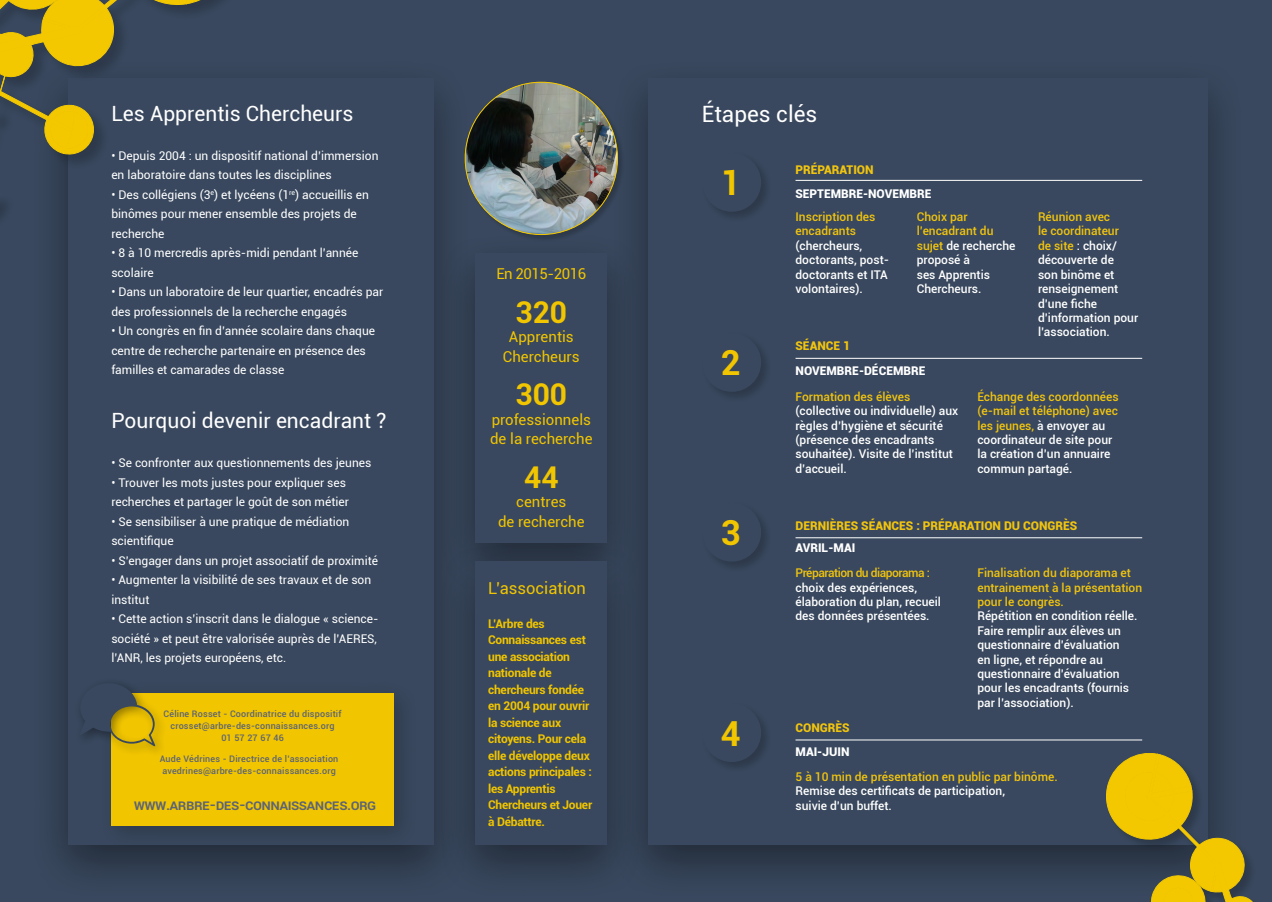
<style>
.page{position:relative;width:1272px;height:902px;background:#fff}
.page>*{position:absolute;margin:0;border:0;box-sizing:border-box;transform-origin:0 0}
.t1{font:700 34.5px "Roboto";color:#f1c500}
.t2{font:700 30px "Roboto";color:#f1c500}
.t3{font:22.5px "Roboto";color:#fff}
.t4{font:21px "Roboto";color:#fff}
.t5{font:16.5px "Roboto";color:#f1c500}
.t6{font:15px/19.5px "Roboto";color:#f1c500;text-align:center}
.t7{font:500 15px "Roboto";letter-spacing:-.04em;color:#5b6377}
.t8{font:15px "Roboto";letter-spacing:-.03em;color:#f1c500}
.t9{font:12px/19.5px "Roboto";color:#fff}
.t10{font:500 12px/14.4px "Roboto";color:#fff}
.t11{font:700 12px/16.5px "Roboto";letter-spacing:-.02em;color:#f1c500}
.t12{font:500 12px/14.4px "Roboto";color:#f1c40f}
.t13{font:900 12px "Roboto";color:#f1c40f}
.t14{font:900 12px "Roboto";color:#fff}
.t15{font:500 12px "Roboto";letter-spacing:-.04em;color:#f1c40f}
.t16{font:500 9px/12px "Roboto";letter-spacing:.02em;color:#5b6377;text-align:center}
.s1{color:#f1c40f}
</style>
<div class="page">
<div style="left:0;top:0;width:1271px;height:901px;background:#39485e"></div>
<div style="left:29px;top:57px;width:442px;height:842px;background:#000;opacity:.4"></div>
<div style="left:68px;top:79px;width:366px;height:765px;background:#39485e"></div>
<div style="left:437px;top:232px;width:207px;height:365px;background:#324054"></div>
<div style="left:475px;top:253px;width:132px;height:289px;background:#39485e"></div>
<div style="left:437px;top:540px;width:207px;height:360px;background:#000;opacity:.4"></div>
<div style="left:475px;top:561px;width:132px;height:283px;background:#39485e"></div>
<div style="left:610px;top:57px;width:635px;height:842px;background:#000;opacity:.4"></div>
<div style="left:648px;top:79px;width:560px;height:765px;background:#39485e"></div>
<div style="left:465px;top:82px;width:160px;height:160px;background:#000;opacity:.2"></div>
<img style="left:465px;top:82px;width:152px;height:152px;border-radius:76px">
<div style="left:0;top:0;width:251px;height:233px;background:#39485e"></div>
<svg style="left:0;top:0;width:221px;height:221px"></svg>
<div style="left:99px;top:679px;width:319px;height:171px;background:#000;opacity:.2"></div>
<div style="left:111px;top:692px;width:283px;height:133px;background:#f1c500"></div>
<div style="left:74px;top:677px;width:93px;height:80px;background:#000;opacity:.4"></div>
<svg style="left:80px;top:683px;width:75px;height:63px"></svg>
<div style="left:700px;top:702px;width:71px;height:70px;background:#000;opacity:.2"></div>
<div style="left:702px;top:703px;width:59px;height:59px;background:#39485e;border-radius:50%"></div>
<hr style="left:795px;top:739px;width:347px;height:1px;background:#fff">
<div style="left:700px;top:152px;width:71px;height:70px;background:#000;opacity:.2"></div>
<div style="left:702px;top:153px;width:59px;height:59px;background:#39485e;border-radius:50%"></div>
<hr style="left:795px;top:180px;width:347px;height:1px;background:#fff">
<div style="left:700px;top:332px;width:71px;height:70px;background:#000;opacity:.2"></div>
<div style="left:702px;top:333px;width:59px;height:59px;background:#39485e;border-radius:50%"></div>
<hr style="left:795px;top:358px;width:347px;height:1px;background:#fff">
<div style="left:700px;top:501px;width:71px;height:71px;background:#000;opacity:.2"></div>
<div style="left:702px;top:502px;width:59px;height:59px;background:#39485e;border-radius:50%"></div>
<hr style="left:795px;top:537px;width:347px;height:1px;background:#fff">
<svg style="left:1100px;top:750px;width:152px;height:151px"></svg>
<h3 class="t4" style="left:111px;top:98px;width:244px">Les Apprentis Chercheurs</h3>
<p class="t9" style="left:111px;top:145px;width:269px">• Depuis 2004 : un dispositif national d’immersion en laboratoire dans toutes les disciplines</p>
<p class="t9" style="left:111px;top:184px;width:259px">• Des collégiens (3<sup>e</sup>) et lycéens (1<sup>re</sup>) accueillis en binômes pour mener ensemble des projets de recherche</p>
<p class="t9" style="left:111px;top:243px;width:249px">• 8 à 10 mercredis après-midi pendant l’année scolaire</p>
<p class="t9" style="left:111px;top:282px;width:273px">• Dans un laboratoire de leur quartier, encadrés par des professionnels de la recherche engagés</p>
<p class="t9" style="left:111px;top:321px;width:265px">• Un congrès en fin d’année scolaire dans chaque centre de recherche partenaire en présence des familles et camarades de classe</p>
<h3 class="t4" style="left:111px;top:406px;width:277px">Pourquoi devenir encadrant ?</h3>
<p class="t9" style="left:111px;top:453px;width:261px">• Se confronter aux questionnements des jeunes</p>
<p class="t9" style="left:111px;top:472px;width:239px">• Trouver les mots justes pour expliquer ses recherches et partager le goût de son métier</p>
<p class="t9" style="left:111px;top:511px;width:239px">• Se sensibiliser à une pratique de médiation scientifique</p>
<p class="t9" style="left:111px;top:550px;width:268px">• S’engager dans un projet associatif de proximité</p>
<p class="t9" style="left:111px;top:570px;width:261px">• Augmenter la visibilité de ses travaux et de son institut</p>
<p class="t9" style="left:111px;top:609px;width:269px">• Cette action s’inscrit dans le dialogue « science&shy;société » et peut être valorisée auprès de l’AERES, l’ANR, les projets européens, etc.</p>
<p class="t16" style="left:163px;top:707px;width:179px">Céline Rosset - Coordinatrice du dispositif crosset@arbre-des-connaissances.org<br>01 57 27 67 46</p>
<p class="t16" style="left:160px;top:752px;width:180px;text-align:left">Aude Védrines - Directrice de l’association avedrines@arbre-des-connaissances.org</p>
<p class="t7" style="left:134px;top:794px;width:244px">www.arbre-des-connaissances.org</p>
<p class="t8" style="left:496px;top:263px;width:91px">En 2015-2016</p>
<h2 class="t2" style="left:515px;top:291px;width:53px">320</h2>
<p class="t6" style="left:503px;top:326px;width:78px">Apprentis<br>Chercheurs</p>
<h2 class="t2" style="left:515px;top:373px;width:53px">300</h2>
<p class="t6" style="left:490px;top:409px;width:104px;text-align:left">professionnels de la recherche</p>
<h2 class="t2" style="left:524px;top:456px;width:36px">44</h2>
<p class="t6" style="left:498px;top:491px;width:88px">centres<br>de recherche</p>
<h3 class="t5" style="left:488px;top:576px;width:99px">L’association</h3>
<p class="t11" style="left:488px;top:614px;width:106px">L’Arbre des<br>Connaissances est une association nationale de chercheurs fondée en 2004 pour ouvrir la science aux citoyens. Pour cela elle développe deux actions principales : les Apprentis<br>Chercheurs et Jouer à Débattre.</p>
<h3 class="t3" style="left:702px;top:98px;width:117px">Étapes clés</h3>
<h1 class="t1" style="left:721px;top:159px;width:21px">1</h1>
<h1 class="t1" style="left:721px;top:339px;width:21px">2</h1>
<h1 class="t1" style="left:721px;top:508px;width:21px">3</h1>
<h1 class="t1" style="left:721px;top:709px;width:21px">4</h1>
<p class="t13" style="left:795px;top:161px;width:80px">PRÉPARATION</p>
<p class="t14" style="left:795px;top:185px;width:137px">SEPTEMBRE-NOVEMBRE</p>
<p class="t12" style="left:795px;top:209px;width:81px">Inscription des encadrants</p>
<p class="t10" style="left:795px;top:238px;width:95px">(chercheurs, doctorants, post&shy;doctorants et ITA volontaires).</p>
<p class="t13" style="left:795px;top:337px;width:56px">SÉANCE 1</p>
<p class="t10" style="left:916px;top:209px;width:100px"><span class="s1">Choix par l’encadrant du sujet</span> de recherche proposé à<br>ses Apprentis<br>Chercheurs.</p>
<p class="t10" style="left:1037px;top:209px;width:102px"><span class="s1">Réunion avec<br>le coordinateur<br>de site</span> : choix/ découverte de<br>son binôme et renseignement d’une fiche d’information pour l’association.</p>
<p class="t14" style="left:795px;top:362px;width:131px">NOVEMBRE-DÉCEMBRE</p>
<p class="t12" style="left:795px;top:389px;width:116px">Formation des élèves</p>
<p class="t10" style="left:795px;top:403px;width:164px">(collective ou individuelle) aux règles d’hygiène et sécurité (présence des encadrants souhaitée). Visite de l’institut d’accueil.</p>
<p class="t10" style="left:977px;top:389px;width:143px"><span class="s1">Échange des coordonnées (e-mail et téléphone) avec les jeunes,</span> à envoyer au coordinateur de site pour la création d’un annuaire commun partagé.</p>
<p class="t13" style="left:795px;top:517px;width:283px">DERNIÈRES SÉANCES : PRÉPARATION DU CONGRÈS</p>
<p class="t14" style="left:795px;top:539px;width:61px">AVRIL-MAI</p>
<p class="t15" style="left:795px;top:564px;width:136px">Préparation du diaporama :</p>
<p class="t10" style="left:795px;top:579px;width:147px">choix des expériences, élaboration du plan, recueil des données présentées.</p>
<p class="t13" style="left:795px;top:719px;width:56px">CONGRÈS</p>
<p class="t14" style="left:795px;top:743px;width:55px">MAI-JUIN</p>
<p class="t12" style="left:977px;top:565px;width:166px">Finalisation du diaporama et entrainement à la présentation pour le congrès.</p>
<p class="t10" style="left:977px;top:608px;width:162px">Répétition en condition réelle.<br>Faire remplir aux élèves un questionnaire d’évaluation<br>en ligne, et répondre au questionnaire d’évaluation pour les encadrants (fournis par l’association).</p>
<p class="t12" style="left:795px;top:768px;width:264px">5 à 10 min de présentation en public par binôme.</p>
<p class="t10" style="left:795px;top:783px;width:211px">Remise des certificats de participation, suivie d’un buffet.</p>
</div>
